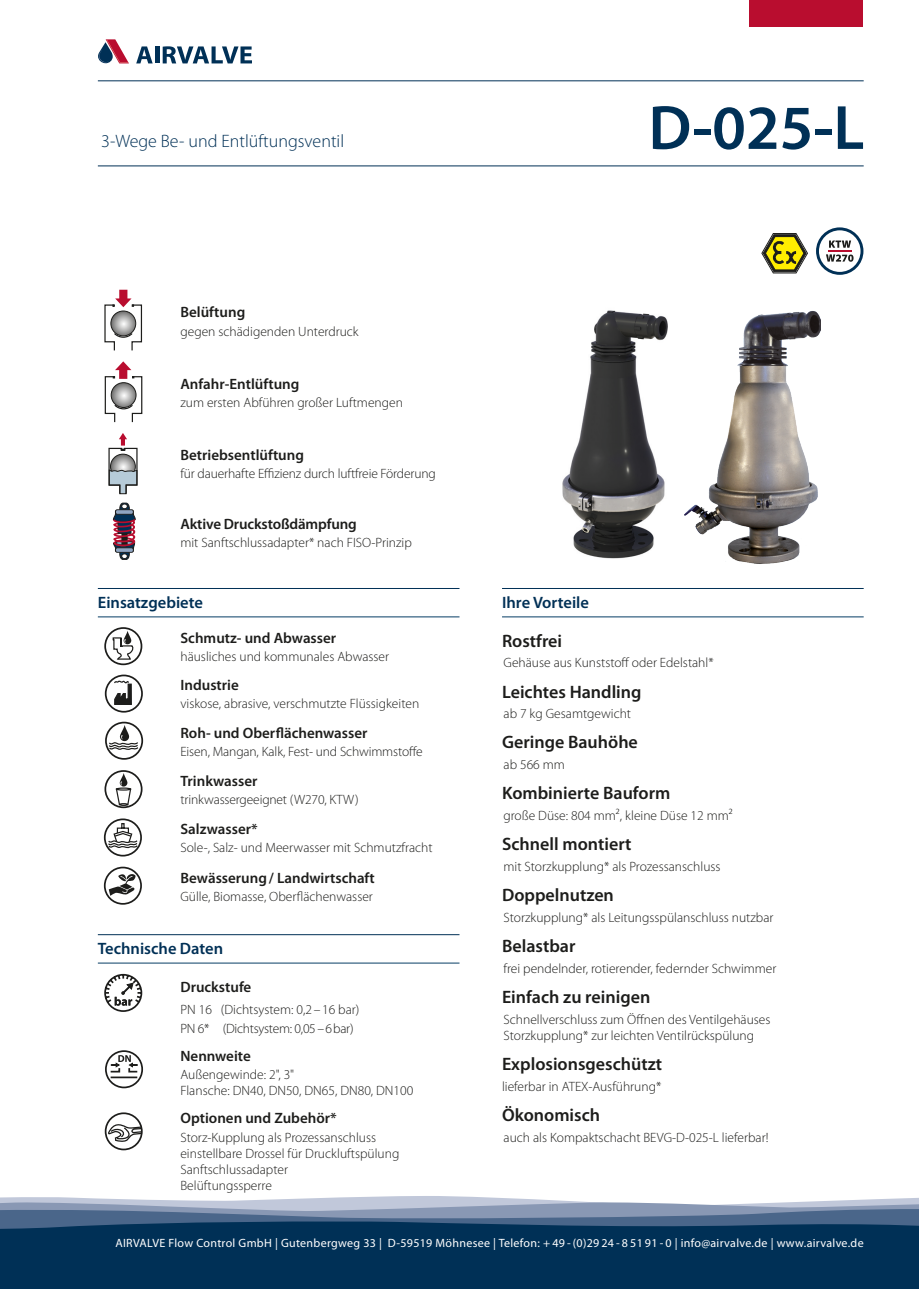
<style>
.page{position:relative;width:919px;height:1289px;background:#fff}
.page>*{position:absolute;margin:0;border:0;box-sizing:border-box;transform-origin:0 0}
.Produkt_Typ{font:600 63px "Myriad Pro";color:#003056}
.Vorteile_Head{font:600 18px "Myriad Pro";color:#1d1d1b}
.Produkt_Text{font:300 18px "Myriad Pro";color:#003056}
.Head_Absatzlinie_11_blau{font:600 16.5px "Myriad Pro";color:#003056}
.Fließtext_links_SEMIBOLD{font:600 15px "Myriad Pro";color:#1d1d1b}
.Fließtext_9{font:300 13.5px/19.5px "Myriad Pro";color:#1d1d1b}
.Vorteil_Fließ{font:300 13.5px "Myriad Pro";color:#1d1d1b}
.t1{font:12px "Myriad Pro";letter-spacing:.025em;color:#fff}
</style>
<div class="page">
<svg style="left:136px;top:46px;width:17px;height:17px"></svg>
<hr style="left:155px;top:46px;width:4px;height:17px;background:#003056">
<svg style="left:163px;top:46px;width:89px;height:17px"></svg>
<svg style="left:98px;top:39px;width:31px;height:24px"></svg>
<hr style="left:98px;top:165px;width:765px;height:1px;background:#003056">
<hr style="left:98px;top:80px;width:765px;height:1px;background:#003056">
<div style="left:0;top:1212px;width:918px;height:76px;background:#003056"></div>
<svg style="left:0;top:1196px;width:918px;height:33px"></svg>
<div style="left:749px;top:0;width:114px;height:26px;background:#b90d2f"></div>
<svg style="left:761px;top:233px;width:46px;height:32px"></svg>
<div style="left:816px;top:227px;width:47px;height:48px;border:3px solid #003056;border-radius:50%"></div>
<svg style="left:829px;top:240px;width:22px;height:8px"></svg>
<svg style="left:826px;top:254px;width:27px;height:8px"></svg>
<hr style="left:827px;top:250px;width:24px;height:2px;background:#b80e2f">
<img style="left:562px;top:310px;width:105px;height:249px">
<hr style="left:502px;top:588px;width:361px;height:1px;background:#003056">
<hr style="left:502px;top:616px;width:361px;height:1px;background:#063d64">
<svg style="left:104px;top:290px;width:39px;height:61px"></svg>
<svg style="left:104px;top:361px;width:39px;height:61px"></svg>
<svg style="left:108px;top:433px;width:30px;height:61px"></svg>
<svg style="left:113px;top:503px;width:22px;height:56px"></svg>
<hr style="left:98px;top:588px;width:361px;height:1px;background:#003056">
<hr style="left:98px;top:616px;width:361px;height:1px;background:#063d64">
<hr style="left:98px;top:934px;width:361px;height:1px;background:#003056">
<hr style="left:98px;top:962px;width:361px;height:1px;background:#063d64">
<svg style="left:105px;top:628px;width:36px;height:36px"></svg>
<div style="left:104px;top:627px;width:38px;height:38px;border:2px solid #1d1d1b;border-radius:50%"></div>
<svg style="left:112px;top:630px;width:22px;height:30px"></svg>
<div style="left:105px;top:674px;width:38px;height:38px;border:2px solid #1d1d1b;border-radius:50%"></div>
<svg style="left:114px;top:680px;width:18px;height:25px"></svg>
<div style="left:105px;top:721px;width:38px;height:38px;border:2px solid #1d1d1b;border-radius:50%"></div>
<svg style="left:107px;top:724px;width:33px;height:26px"></svg>
<svg style="left:105px;top:771px;width:37px;height:36px"></svg>
<div style="left:104px;top:770px;width:38px;height:38px;border:2px solid #1d1d1b;border-radius:50%"></div>
<svg style="left:115px;top:773px;width:19px;height:33px"></svg>
<svg style="left:105px;top:819px;width:36px;height:36px"></svg>
<div style="left:104px;top:818px;width:38px;height:38px;border:2px solid #1d1d1b;border-radius:50%"></div>
<svg style="left:107px;top:822px;width:32px;height:26px"></svg>
<div style="left:104px;top:866px;width:38px;height:38px;border:2px solid #1d1d1b;border-radius:50%"></div>
<svg style="left:109px;top:872px;width:26px;height:24px"></svg>
<svg style="left:104px;top:973px;width:39px;height:38px"></svg>
<svg style="left:106px;top:1051px;width:36px;height:36px"></svg>
<div style="left:105px;top:1050px;width:38px;height:38px;border:2px solid #1d1d1b;border-radius:50%"></div>
<svg style="left:109px;top:1055px;width:30px;height:24px"></svg>
<svg style="left:106px;top:1113px;width:36px;height:36px"></svg>
<div style="left:105px;top:1112px;width:38px;height:38px;border:2px solid #1d1d1b;border-radius:50%"></div>
<svg style="left:107px;top:1122px;width:36px;height:20px"></svg>
<img style="left:684px;top:265px;width:136px;height:299px">
<p class="Produkt_Text" style="left:101px;top:131px;width:244px">3-Wege Be- und Entlüftungsventil</p>
<p class="Fließtext_links_SEMIBOLD" style="left:180px;top:304px;width:66px">Belüftung</p>
<p class="Fließtext_9" style="left:180px;top:321px;width:180px">gegen schädigenden Unterdruck</p>
<p class="Fließtext_links_SEMIBOLD" style="left:180px;top:375px;width:120px">Anfahr-Entlüftung</p>
<p class="Fließtext_9" style="left:180px;top:393px;width:224px">zum ersten Abführen großer Luftmengen</p>
<p class="Fließtext_links_SEMIBOLD" style="left:180px;top:446px;width:125px">Betriebsentlüftung</p>
<p class="Fließtext_9" style="left:180px;top:464px;width:257px">für dauerhafte Effizienz durch luftfreie Förderung</p>
<p class="Fließtext_links_SEMIBOLD" style="left:180px;top:515px;width:178px">Aktive Druckstoßdämpfung</p>
<p class="Fließtext_9" style="left:180px;top:533px;width:233px">mit Sanftschlussadapter* nach FISO-Prinzip</p>
<p class="Head_Absatzlinie_11_blau" style="left:98px;top:593px;width:107px">Einsatzgebiete</p>
<p class="Fließtext_links_SEMIBOLD" style="left:180px;top:629px;width:157px">Schmutz- und Abwasser</p>
<p class="Fließtext_9" style="left:180px;top:647px;width:210px">häusliches und kommunales Abwasser</p>
<p class="Fließtext_links_SEMIBOLD" style="left:180px;top:676px;width:60px">Industrie</p>
<p class="Fließtext_9" style="left:180px;top:694px;width:240px">viskose, abrasive, verschmutzte Flüssigkeiten</p>
<p class="Fließtext_links_SEMIBOLD" style="left:180px;top:724px;width:188px">Roh- und Oberflächenwasser</p>
<p class="Fließtext_9" style="left:180px;top:741px;width:244px">Eisen, Mangan, Kalk, Fest- und Schwimmstoffe</p>
<p class="Fließtext_links_SEMIBOLD" style="left:180px;top:772px;width:78px">Trinkwasser</p>
<p class="Fließtext_9" style="left:180px;top:789px;width:180px">trinkwassergeeignet (W270, KTW)</p>
<p class="Fließtext_links_SEMIBOLD" style="left:180px;top:820px;width:79px">Salzwasser*</p>
<p class="Fließtext_9" style="left:180px;top:838px;width:254px">Sole-, Salz- und Meerwasser mit Schmutzfracht</p>
<p class="Fließtext_links_SEMIBOLD" style="left:180px;top:869px;width:196px">Bewässerung/ Landwirtschaft</p>
<p class="Fließtext_9" style="left:180px;top:887px;width:194px">Gülle, Biomasse, Oberflächenwasser</p>
<p class="Head_Absatzlinie_11_blau" style="left:98px;top:939px;width:127px">Technische Daten</p>
<p class="Fließtext_links_SEMIBOLD" style="left:180px;top:978px;width:72px">Druckstufe</p>
<p class="Fließtext_9" style="left:180px;top:999px;width:180px">PN 16 (Dichtsystem: 0,2– 16 bar)<br>PN 6* (Dichtsystem: 0,05–6bar)</p>
<p class="Fließtext_links_SEMIBOLD" style="left:180px;top:1047px;width:72px">Nennweite</p>
<p class="Fließtext_9" style="left:180px;top:1064px;width:115px">Außengewinde: 2", 3"</p>
<p class="Fließtext_9" style="left:180px;top:1080px;width:234px">Flansche: DN40, DN50, DN65, DN80, DN100</p>
<p class="Fließtext_links_SEMIBOLD" style="left:180px;top:1109px;width:158px">Optionen und Zubehör*</p>
<p class="Fließtext_9" style="left:180px;top:1127px;width:197px">Storz-Kupplung als Prozessanschluss</p>
<p class="Fließtext_9" style="left:180px;top:1143px;width:220px">einstellbare Drossel für Druckluftspülung</p>
<p class="Fließtext_9" style="left:180px;top:1161px;width:109px;line-height:16.2px">Sanftschlussadapter<br>Belüftungssperre</p>
<p class="Produkt_Typ" style="left:648px;top:93px;width:217px">D-025-L</p>
<p class="Head_Absatzlinie_11_blau" style="left:502px;top:593px;width:88px">Ihre Vorteile</p>
<p class="Vorteile_Head" style="left:502px;top:630px;width:62px">Rostfrei</p>
<p class="Vorteil_Fließ" style="left:503px;top:655px;width:212px">Gehäuse aus Kunststoff oder Edelstahl*</p>
<p class="Vorteile_Head" style="left:502px;top:681px;width:141px">Leichtes Handling</p>
<p class="Vorteil_Fließ" style="left:503px;top:706px;width:129px">ab 7 kg Gesamtgewicht</p>
<p class="Vorteile_Head" style="left:502px;top:732px;width:137px">Geringe Bauhöhe</p>
<p class="Vorteil_Fließ" style="left:503px;top:757px;width:63px">ab 566 mm</p>
<p class="Vorteile_Head" style="left:502px;top:783px;width:170px">Kombinierte Bauform</p>
<p class="Vorteil_Fließ" style="left:503px;top:808px;width:231px">große Düse: 804 mm², kleine Düse 12 mm²</p>
<p class="Vorteile_Head" style="left:502px;top:834px;width:131px">Schnell montiert</p>
<p class="Vorteil_Fließ" style="left:503px;top:859px;width:218px">mit Storzkupplung* als Prozessanschluss</p>
<p class="Vorteile_Head" style="left:502px;top:885px;width:113px">Doppelnutzen</p>
<p class="Vorteil_Fließ" style="left:503px;top:909px;width:271px">Storzkupplung* als Leitungsspülanschluss nutzbar</p>
<p class="Vorteile_Head" style="left:502px;top:935px;width:75px">Belastbar</p>
<p class="Vorteil_Fließ" style="left:503px;top:960px;width:274px">frei pendelnder, rotierender, federnder Schwimmer</p>
<p class="Vorteile_Head" style="left:502px;top:986px;width:150px">Einfach zu reinigen</p>
<p class="Vorteil_Fließ" style="left:503px;top:1011px;width:268px">Schnellverschluss zum Öffnen des Ventilgehäuses</p>
<p class="Vorteil_Fließ" style="left:503px;top:1028px;width:252px">Storzkupplung* zur leichten Ventilrückspülung</p>
<p class="Vorteile_Head" style="left:502px;top:1054px;width:162px">Explosionsgeschützt</p>
<p class="Vorteil_Fließ" style="left:502px;top:1078px;width:161px">lieferbar in ATEX-Ausführung*</p>
<p class="Vorteile_Head" style="left:502px;top:1105px;width:100px">Ökonomisch</p>
<p class="Vorteil_Fließ" style="left:503px;top:1129px;width:266px">auch als Kompaktschacht BEVG-D-025-L lieferbar!</p>
<p class="t1" style="left:115px;top:1236px;width:749px">AIRVALVE Flow Control GmbH | Gutenbergweg 33 | D-59519 Möhnesee | Telefon: + 49 - (0)29 24 - 8 51 91 - 0 | info@airvalve.de | www.airvalve.de</p>
</div>
